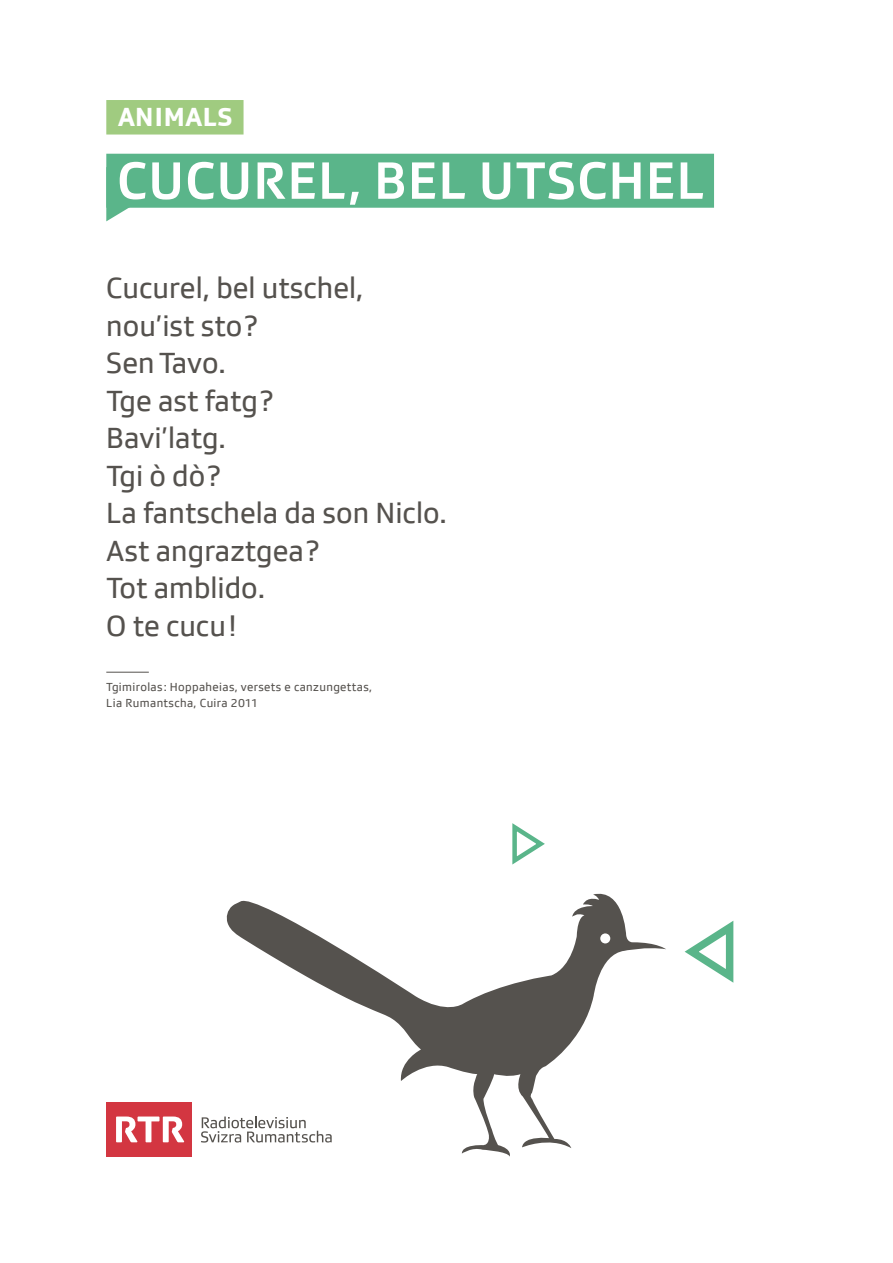
<style>
.page{position:relative;width:893px;height:1263px;background:#fff}
.page>*{position:absolute;margin:0;border:0;box-sizing:border-box;transform-origin:0 0}
.t1{font:500 54px "SRGSSR Type";letter-spacing:.02em;color:#fff}
.t2{font:30px/37.5px "SRGSSR Type";color:#55524e}
.t3{font:700 27px "SRGSSR Type";letter-spacing:.015em;color:#fff}
.t4{font:12px/16.5px "SRGSSR Type";letter-spacing:.03em;color:#55524e}
</style>
<div class="page">
<svg style="left:512px;top:823px;width:33px;height:42px"></svg>
<svg style="left:684px;top:920px;width:50px;height:63px"></svg>
<svg style="left:226px;top:893px;width:440px;height:264px"></svg>
<svg style="left:106px;top:208px;width:23px;height:13px"></svg>
<div style="left:106px;top:1102px;width:86px;height:55px;background:#d33641"></div>
<svg style="left:116px;top:1116px;width:69px;height:26px"></svg>
<svg style="left:201px;top:1116px;width:131px;height:26px"></svg>
<hr style="left:106px;top:672px;width:43px;height:1px;background:#55524e">
<div style="left:106px;top:100px;width:138px;height:35px;background:#a0cb80"></div>
<div style="left:106px;top:154px;width:608px;height:54px;background:#5ab58a"></div>
<p class="t3" style="left:118px;top:101px;width:116px">ANIMALS</p>
<h1 class="t1" style="left:117px;top:149px;width:589px">CUCUREL, BEL UTSCHEL</h1>
<p class="t2" style="left:106px;top:269px;width:342px">Cucurel, bel utschel, nou’ist sto?<br>Sen Tavo.<br>Tge ast fatg?<br>Bavi’latg.<br>Tgi ò dò?<br>La fantschela da son Niclo.<br>Ast angraztgea?<br>Tot amblido.<br>O te cucu!</p>
<p class="t4" style="left:106px;top:678px;width:267px">Tgimirolas: Hoppaheias, versets e canzungettas,<br>Lia Rumantscha, Cuira 2011</p>
</div>
